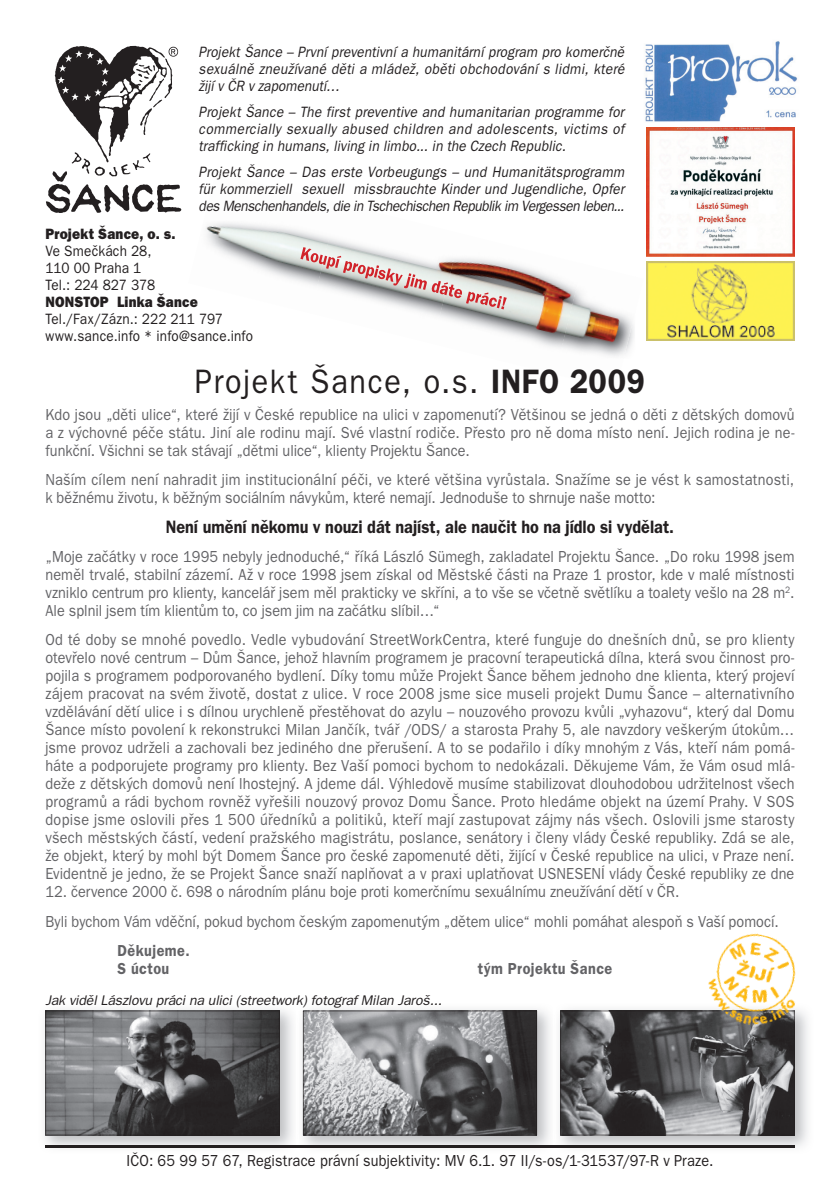
<style>
.page{position:relative;width:840px;height:1191px;background:#fff}
.page>*{position:absolute;margin:0;border:0;box-sizing:border-box;transform-origin:0 0}
.t1{font:34px "Franklin Gothic CE";letter-spacing:.055em;color:#231f20;scale:.9 1}
.t2{font:600 18px "Franklin Gothic CE";color:#231f20;scale:.9 1}
.t3{font:16px/18px "Franklin Gothic CE";letter-spacing:.005em;color:#636366;text-align:justify;scale:.9 1}
.t4{font:16px "Franklin Gothic CE";letter-spacing:.015em;color:#231f20;scale:.9 1}
.t5{font:600 16px/18px "Franklin Gothic CE";letter-spacing:.035em;color:#636366;scale:.9 1}
.t6{font:italic 15px/17px "Franklin Gothic CE";letter-spacing:.01em;color:#231f20;text-align:justify;scale:.9 1}
.t7{font:15px/17px "Franklin Gothic CE";letter-spacing:.015em;color:#231f20;scale:.9 1}
.t8{font:800 15px "Franklin Gothic CE";letter-spacing:.015em;color:#231f20;scale:.9 1}
.t9{font:italic 14px "Franklin Gothic CE";letter-spacing:-.01em;color:#231f20}
.s1{font-weight:600}
</style>
<div class="page">
<img style="left:44px;top:1009px;width:252px;height:139px">
<svg style="left:45px;top:1010px;width:234px;height:125px;background:#5f5f61"></svg>
<img style="left:298px;top:1009px;width:255px;height:139px">
<svg style="left:303px;top:1010px;width:233px;height:125px;background:#7e7e81"></svg>
<img style="left:555px;top:1009px;width:253px;height:139px">
<svg style="left:560px;top:1010px;width:234px;height:125px;background:#616062"></svg>
<svg style="left:46px;top:46px;width:135px;height:167px"></svg>
<img style="left:646px;top:261px;width:148px;height:80px">
<img style="left:645px;top:41px;width:152px;height:81px">
<img style="left:646px;top:127px;width:148px;height:129px">
<img style="left:206px;top:223px;width:104px;height:59px">
<img style="left:432px;top:263px;width:126px;height:85px">
<img style="left:558px;top:280px;width:76px;height:76px">
<svg style="left:300px;top:247px;width:206px;height:62px"></svg>
<hr style="left:45px;top:1145px;width:749px;height:2px;background:#231f20">
<img style="left:700px;top:933px;width:108px;height:101px">
<p class="t6" style="left:198px;top:45px;width:474px">Projekt Šance – První preventivní a humanitární program pro komerčně sexuálně zneužívané děti a mládež, oběti obchodování s lidmi, které žijí v ČR v zapomenutí…</p>
<p class="t6" style="left:198px;top:105px;width:474px">Projekt Šance – The first preventive and humanitarian programme for commercially sexually abused children and adolescents, victims of trafficking in humans, living in limbo... in the Czech Republic.</p>
<p class="t6" style="left:198px;top:164px;width:474px">Projekt Šance – Das erste Vorbeugungs – und Humanitätsprogramm für kommerziell sexuell missbrauchte Kinder und Jugendliche, Opfer des Menschenhandels, die in Tschechischen Republik im Vergessen leben...</p>
<p class="t8" style="left:45px;top:228px;width:146px">Projekt Šance, o. s.</p>
<p class="t7" style="left:45px;top:243px;width:123px">Ve Smečkách 28,<br>110 00 Praha 1<br>Tel.: 224 827 378</p>
<p class="t8" style="left:45px;top:296px;width:171px">NONSTOP Linka Šance</p>
<p class="t7" style="left:45px;top:311px;width:232px">Tel./Fax/Zázn.: 222 211 797 www.sance.info * info@sance.info</p>
<h1 class="t1" style="left:195px;top:370px;width:501px">Projekt Šance, o.s. <span class="s1">INFO 2009</span></h1>
<p class="t3" style="left:45px;top:407px;width:833px">Kdo jsou „děti ulice“, které žijí v České republice na ulici v zapomenutí? Většinou se jedná o děti z dětských domovů a z výchovné péče státu. Jiní ale rodinu mají. Své vlastní rodiče. Přesto pro ně doma místo není. Jejich rodina je ne&shy;funkční. Všichni se tak stávají „dětmi ulice“, klienty Projektu Šance.</p>
<p class="t3" style="left:45px;top:472px;width:833px">Naším cílem není nahradit jim institucionální péči, ve které většina vyrůstala. Snažíme se je vést k samostatnosti, k běžnému životu, k běžným sociálním návykům, které nemají. Jednoduše to shrnuje naše motto:</p>
<p class="t2" style="left:166px;top:520px;width:566px">Není umění někomu v nouzi dát najíst, ale naučit ho na jídlo si vydělat.</p>
<p class="t3" style="left:45px;top:549px;width:833px">„Moje začátky v roce 1995 nebyly jednoduché,“ říká László Sümegh, zakladatel Projektu Šance. „Do roku 1998 jsem neměl trvalé, stabilní zázemí. Až v roce 1998 jsem získal od Městské části na Praze 1 prostor, kde v malé místnosti vzniklo centrum pro klienty, kancelář jsem měl prakticky ve skříni, a to vše se včetně světlíku a toalety vešlo na 28 m<sup>2</sup>.<br>Ale splnil jsem tím klientům to, co jsem jim na začátku slíbil…“</p>
<p class="t3" style="left:45px;top:632px;width:833px">Od té doby se mnohé povedlo. Vedle vybudování StreetWorkCentra, které funguje do dnešních dnů, se pro klienty otevřelo nové centrum – Dům Šance, jehož hlavním programem je pracovní terapeutická dílna, která svou činnost pro&shy;pojila s programem podporovaného bydlení. Díky tomu může Projekt Šance během jednoho dne klienta, který projeví zájem pracovat na svém životě, dostat z ulice. V roce 2008 jsme sice museli projekt Dumu Šance – alternativního vzdělávání dětí ulice i s dílnou urychleně přestěhovat do azylu – nouzového provozu kvůli „vyhazovu“, který dal Domu Šance místo povolení k rekonstrukci Milan Jančík, tvář /ODS/ a starosta Prahy 5, ale navzdory veškerým útokům… jsme provoz udrželi a zachovali bez jediného dne přerušení. A to se podařilo i díky mnohým z Vás, kteří nám pomá&shy;háte a podporujete programy pro klienty. Bez Vaší pomoci bychom to nedokázali. Děkujeme Vám, že Vám osud mlá&shy;deže z dětských domovů není lhostejný. A jdeme dál. Výhledově musíme stabilizovat dlouhodobou udržitelnost všech programů a rádi bychom rovněž vyřešili nouzový provoz Domu Šance. Proto hledáme objekt na území Prahy. V SOS dopise jsme oslovili přes 1 500 úředníků a politiků, kteří mají zastupovat zájmy nás všech. Oslovili jsme starosty všech městských částí, vedení pražského magistrátu, poslance, senátory i členy vlády České republiky. Zdá se ale, že objekt, který by mohl být Domem Šance pro české zapomenuté děti, žijící v České republice na ulici, v Praze není.<br>Evidentně je jedno, že se Projekt Šance snaží naplňovat a v praxi uplatňovat USNESENÍ vlády České republiky ze dne</p>
<p class="t3" style="left:45px;top:878px;width:815px;line-height:29.4px">12. července 2000 č. 698 o národním plánu boje proti komerčnímu sexuálnímu zneužívání dětí v ČR.<br>Byli bychom Vám vděční, pokud bychom českým zapomenutým „dětem ulice“ mohli pomáhat alespoň s Vaší pomocí.</p>
<p class="t5" style="left:117px;top:943px;width:82px">Děkujeme.<br>S úctou</p>
<p class="t5" style="left:477px;top:961px;width:151px">tým Projektu Šance</p>
<p class="t9" style="left:45px;top:994px;width:398px">Jak viděl Lászlovu práci na ulici (streetwork) fotograf Milan Jaroš...</p>
<p class="t4" style="left:126px;top:1155px;width:653px">IČO: 65 99 57 67, Registrace právní subjektivity: MV 6.1. 97 II/s-os/1-31537/97-R v Praze.</p>
</div>
